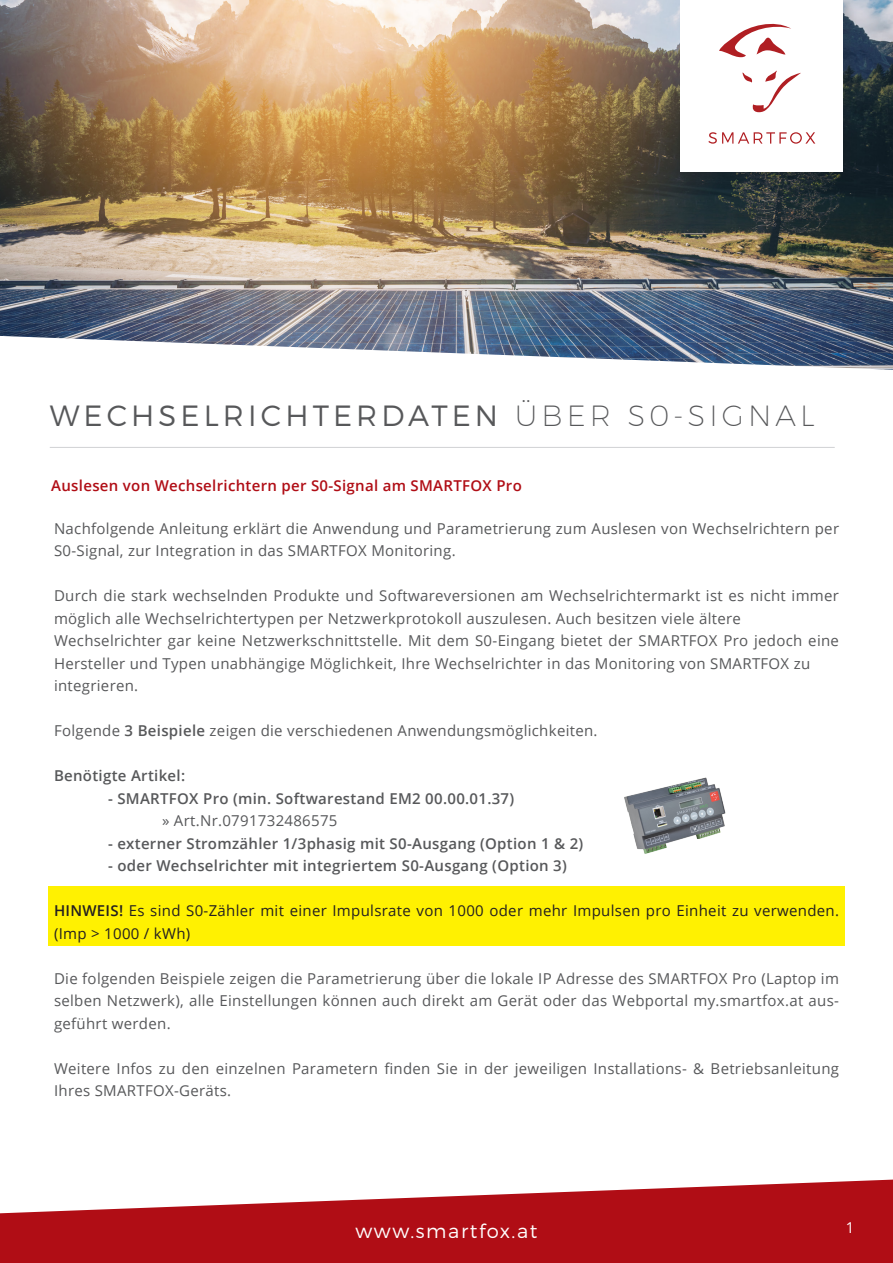
<style>
.page{position:relative;width:893px;height:1263px;background:#fff}
.page>*{position:absolute;margin:0;border:0;box-sizing:border-box;transform-origin:0 0}
.t1{font:300 29.25px "Montserrat";letter-spacing:.14em;color:#57585a}
.t2{font:300 19.5px "Montserrat";letter-spacing:.08em;color:#fff}
.Base_Text{font:15px/22.5px "Open Sans";letter-spacing:.02em;color:#57585a}
.Base_Text-2{font:600 15px "Open Sans";letter-spacing:.02em;color:#57585a}
.Base_Text-3{font:15px/22.5px "Open Sans";letter-spacing:.02em;color:#231f20}
.Technische_Daten{font:600 15px "Open Sans";letter-spacing:.02em;color:#b00d15}
.t3{font:15px "Open Sans";color:#fff}
.s1{font-weight:200}
.s2{font-weight:600}
</style>
<div class="page">
<svg style="left:0;top:1179px;width:893px;height:84px;fill:#b00d15"></svg>
<img style="left:0;top:0;width:893px;height:336px">
<div style="left:48px;top:886px;width:796px;height:60px;background:#fff101"></div>
<svg style="left:4px;top:336px;width:889px;height:34px"></svg>
<hr style="left:50px;top:447px;width:785px;height:1px;background:#d1d2d4">
<div style="left:678px;top:0;width:180px;height:186px;background:#231f20;opacity:.15"></div>
<div style="left:680px;top:0;width:163px;height:172px;background:#fff"></div>
<svg style="left:719px;top:23px;width:72px;height:34px"></svg>
<svg style="left:742px;top:71px;width:59px;height:42px"></svg>
<svg style="left:708px;top:132px;width:107px;height:12px"></svg>
<img style="left:624px;top:777px;width:102px;height:77px">
<p class="t1" style="left:50px;top:398px;width:766px">WECHSELRICHTERDATEN <span class="s1">ÜBER S0-SIGNAL</span></p>
<p class="Technische_Daten" style="left:51px;top:475px;width:472px">Auslesen von Wechselrichtern per S0-Signal am SMARTFOX Pro</p>
<p class="Base_Text" style="left:54px;top:516px;width:787px">Nachfolgende Anleitung erklärt die Anwendung und Parametrierung zum Auslesen von Wechselrichtern per<br>S0-Signal, zur Integration in das SMARTFOX Monitoring.</p>
<p class="Base_Text" style="left:54px;top:584px;width:786px">Durch die stark wechselnden Produkte und Softwareversionen am Wechselrichtermarkt ist es nicht immer möglich alle Wechselrichtertypen per Netzwerkprotokoll auszulesen. Auch besitzen viele ältere Wechselrichter gar keine Netzwerkschnittstelle. Mit dem S0-Eingang bietet der SMARTFOX Pro jedoch eine Hersteller und Typen unabhängige Möglichkeit, Ihre Wechselrichter in das Monitoring von SMARTFOX zu integrieren.</p>
<p class="Base_Text" style="left:54px;top:719px;width:545px">Folgende <span class="s2">3 Beispiele</span> zeigen die verschiedenen Anwendungsmöglichkeiten.</p>
<p class="Base_Text-2" style="left:54px;top:765px;width:133px">Benötigte Artikel:</p>
<p class="Base_Text-2" style="left:108px;top:788px;width:408px">- SMARTFOX Pro (min. Softwarestand EM2 00.00.01.37)</p>
<p class="Base_Text" style="left:162px;top:809px;width:177px">» Art.Nr.0791732486575</p>
<p class="Base_Text-2" style="left:108px;top:833px;width:477px">- externer Stromzähler 1/3phasig mit S0-Ausgang (Option 1 &amp; 2)</p>
<p class="Base_Text-2" style="left:108px;top:855px;width:460px">- oder Wechselrichter mit integriertem S0-Ausgang (Option 3)</p>
<p class="Base_Text-3" style="left:54px;top:899px;width:787px"><span class="s2">HINWEIS!</span> Es sind S0-Zähler mit einer Impulsrate von 1000 oder mehr Impulsen pro Einheit zu verwenden. (Imp &gt; 1000 / kWh)</p>
<p class="Base_Text" style="left:54px;top:966px;width:786px;text-align:justify">Die folgenden Beispiele zeigen die Parametrierung über die lokale IP Adresse des SMARTFOX Pro (Laptop im selben Netzwerk), alle Einstellungen können auch direkt am Gerät oder das Webportal my.smartfox.at aus&shy;geführt werden.</p>
<p class="Base_Text" style="left:54px;top:1056px;width:786px">Weitere Infos zu den einzelnen Parametern finden Sie in der jeweiligen Installations- &amp; Betriebsanleitung<br>Ihres SMARTFOX-Geräts.</p>
<h2 class="t2" style="left:355px;top:1219px;width:183px">www.smartfox.at</h2>
<p class="t3" style="left:846px;top:1218px;width:10px">1</p>
</div>
